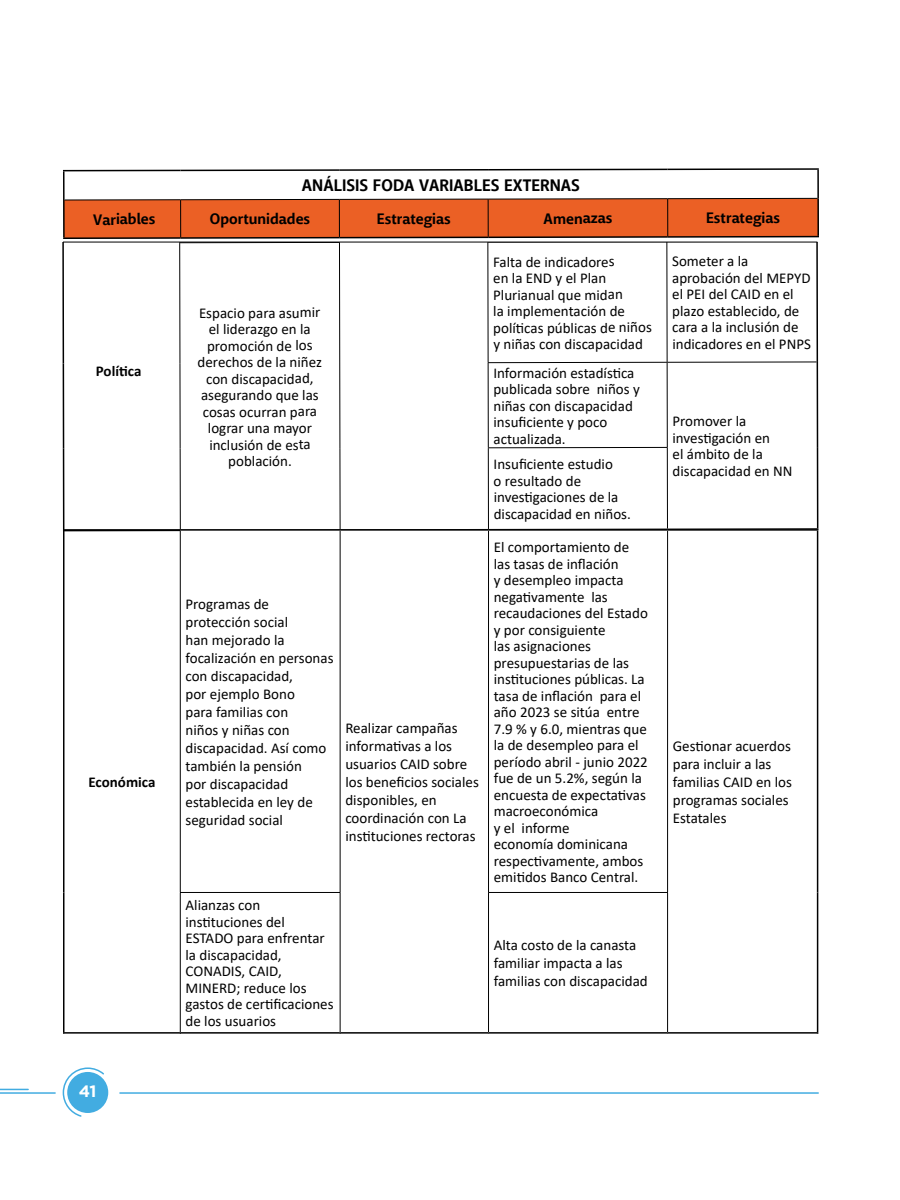
<style>
.page{position:relative;width:900px;height:1200px;background:#fff}
.page>*{position:absolute;margin:0;border:0;box-sizing:border-box;transform-origin:0 0}
.t1{font:700 16.5px "Macha";letter-spacing:-.005em;color:#000}
.t2{font:700 16.5px "Gotham";color:#fff}
.t3{font:15px/16.5px "Calibri";color:#000}
.t4{font:700 15px "Macha";letter-spacing:-.005em;color:#000}
.t5{font:700 15px "Calibri";letter-spacing:-.005em;color:#000}
</style>
<div class="page">
<div style="left:67px;top:1072px;width:41px;height:41px;background:#42ace1;border-radius:50%"></div>
<hr style="left:120px;top:1092px;width:698px;height:2px;background:#42ace1">
<hr style="left:0;top:1092px;width:55px;height:2px;background:#42ace1">
<svg style="left:0;top:1089px;width:28px;height:1px"></svg>
<svg style="left:62px;top:1067px;width:43px;height:50px"></svg>
<svg style="left:180px;top:243px;width:637px;height:286px"></svg>
<hr style="left:62px;top:243px;width:2px;height:121px;background:#000">
<hr style="left:63px;top:364px;width:1px;height:85px;background:#000">
<hr style="left:63px;top:449px;width:1px;height:81px;background:#000">
<hr style="left:179px;top:243px;width:1px;height:120px;background:#000">
<hr style="left:339px;top:243px;width:1px;height:120px;background:#000">
<hr style="left:487px;top:242px;width:1px;height:120px;background:#000">
<hr style="left:666px;top:242px;width:2px;height:120px;background:#000">
<hr style="left:180px;top:363px;width:1px;height:85px;background:#000">
<hr style="left:339px;top:363px;width:1px;height:85px;background:#000">
<hr style="left:180px;top:448px;width:1px;height:82px;background:#000">
<hr style="left:340px;top:448px;width:1px;height:81px;background:#000">
<hr style="left:816px;top:242px;width:2px;height:120px;background:#000">
<hr style="left:488px;top:362px;width:179px;height:1px;background:#000">
<hr style="left:667px;top:362px;width:150px;height:1px;background:#000">
<hr style="left:488px;top:363px;width:1px;height:84px;background:#000">
<hr style="left:488px;top:447px;width:180px;height:1px;background:#000">
<hr style="left:667px;top:363px;width:1px;height:84px;background:#000">
<hr style="left:817px;top:362px;width:1px;height:85px;background:#000">
<hr style="left:817px;top:447px;width:1px;height:81px;background:#000">
<hr style="left:667px;top:528px;width:151px;height:2px;background:#000">
<hr style="left:488px;top:448px;width:1px;height:81px;background:#000">
<hr style="left:667px;top:448px;width:1px;height:81px;background:#000">
<svg style="left:339px;top:531px;width:478px;height:501px"></svg>
<hr style="left:180px;top:529px;width:160px;height:2px;background:#000">
<hr style="left:668px;top:529px;width:150px;height:2px;background:#000">
<hr style="left:63px;top:531px;width:1px;height:361px;background:#000">
<hr style="left:63px;top:892px;width:1px;height:140px;background:#000">
<hr style="left:63px;top:529px;width:117px;height:2px;background:#000">
<hr style="left:180px;top:892px;width:161px;height:1px;background:#000">
<hr style="left:340px;top:529px;width:149px;height:2px;background:#000">
<hr style="left:489px;top:529px;width:179px;height:2px;background:#000">
<hr style="left:180px;top:531px;width:1px;height:361px;background:#000">
<hr style="left:340px;top:531px;width:1px;height:361px;background:#000">
<hr style="left:488px;top:531px;width:1px;height:361px;background:#000">
<hr style="left:488px;top:892px;width:180px;height:1px;background:#000">
<hr style="left:667px;top:531px;width:1px;height:361px;background:#000">
<hr style="left:817px;top:531px;width:1px;height:361px;background:#000">
<hr style="left:817px;top:892px;width:1px;height:140px;background:#000">
<hr style="left:63px;top:1032px;width:117px;height:2px;background:#000">
<hr style="left:181px;top:1032px;width:159px;height:2px;background:#000">
<hr style="left:341px;top:1032px;width:148px;height:2px;background:#000">
<hr style="left:180px;top:893px;width:1px;height:140px;background:#000">
<hr style="left:340px;top:893px;width:1px;height:140px;background:#000">
<hr style="left:488px;top:893px;width:1px;height:139px;background:#000">
<hr style="left:489px;top:1032px;width:179px;height:2px;background:#000">
<hr style="left:667px;top:893px;width:1px;height:139px;background:#000">
<hr style="left:668px;top:1032px;width:150px;height:2px;background:#000">
<svg style="left:62px;top:198px;width:756px;height:45px;background:#e46b38"></svg>
<hr style="left:63px;top:170px;width:118px;height:1px;background:#000">
<hr style="left:181px;top:169px;width:158px;height:2px;background:#000">
<hr style="left:339px;top:169px;width:149px;height:2px;background:#000">
<hr style="left:488px;top:169px;width:180px;height:2px;background:#000">
<hr style="left:668px;top:168px;width:151px;height:2px;background:#000">
<hr style="left:65px;top:199px;width:116px;height:1px;background:#000">
<hr style="left:181px;top:199px;width:158px;height:1px;background:#000">
<hr style="left:339px;top:199px;width:149px;height:1px;background:#000">
<hr style="left:488px;top:198px;width:180px;height:1px;background:#000">
<hr style="left:668px;top:198px;width:149px;height:1px;background:#000">
<hr style="left:63px;top:171px;width:2px;height:29px;background:#000">
<hr style="left:817px;top:170px;width:2px;height:28px;background:#000">
<hr style="left:63px;top:200px;width:2px;height:38px;background:#000">
<hr style="left:180px;top:200px;width:1px;height:37px;background:#000">
<hr style="left:339px;top:200px;width:1px;height:37px;background:#000">
<hr style="left:488px;top:199px;width:1px;height:38px;background:#000">
<hr style="left:667px;top:199px;width:1px;height:37px;background:#000">
<hr style="left:817px;top:198px;width:2px;height:38px;background:#000">
<hr style="left:63px;top:237px;width:118px;height:2px;background:#000">
<hr style="left:181px;top:237px;width:158px;height:2px;background:#000">
<hr style="left:339px;top:237px;width:149px;height:1px;background:#000">
<hr style="left:488px;top:236px;width:180px;height:2px;background:#000">
<hr style="left:668px;top:236px;width:151px;height:2px;background:#000">
<p class="t1" style="left:302px;top:175px;width:280px">ANÁLISIS FODA VARIABLES EXTERNAS</p>
<p class="t4" style="left:93px;top:210px;width:64px">Variables</p>
<p class="t4" style="left:210px;top:210px;width:102px">Oportunidades</p>
<p class="t4" style="left:377px;top:209px;width:75px">Estrategias</p>
<p class="t4" style="left:544px;top:209px;width:70px">Amenazas</p>
<p class="t4" style="left:706px;top:209px;width:75px">Estrategias</p>
<p class="t3" style="left:185px;top:216px;width:149px">MISPAS, CONANI, CAID).</p>
<p class="t5" style="left:96px;top:360px;width:47px">Política</p>
<p class="t5" style="left:89px;top:771px;width:69px">Económica</p>
<p class="t2" style="left:79px;top:1082px;width:19px">41</p>
<p class="t3" style="left:198px;top:304px;width:126px;text-align:center">Espacio para asumir el liderazgo en la promoción de los derechos de la niñez con discapacidad, asegurando que las cosas ocurran para lograr una mayor inclusión de esta población.</p>
<p class="t3" style="left:186px;top:595px;width:150px;line-height:18px">Programas de protección social<br>han mejorado la focalización en personas con discapacidad,<br>por ejemplo Bono<br>para familias con<br>niños y niñas con discapacidad. Así como también la pensión<br>por discapacidad establecida en ley de seguridad social</p>
<p class="t3" style="left:345px;top:719px;width:135px;line-height:18px">Realizar campañas informativas a los usuarios CAID sobre los beneficios sociales disponibles, en coordinación con La instituciones rectoras</p>
<p class="t3" style="left:186px;top:897px;width:150px">Alianzas con instituciones del<br>ESTADO para enfrentar la discapacidad,<br>CONADIS, CAID,<br>MINERD; reduce los gastos de certificaciones de los usuarios</p>
<p class="t3" style="left:493px;top:253px;width:160px">Falta de indicadores<br>en la END y el Plan<br>Plurianual que midan<br>la implementación de políticas públicas de niños y niñas con discapacidad</p>
<p class="t3" style="left:672px;top:253px;width:140px">Someter a la aprobación del MEPYD el PEI del CAID en el plazo establecido, de cara a la inclusión de indicadores en el PNPS</p>
<p class="t3" style="left:493px;top:364px;width:148px">Información estadística publicada sobre niños y niñas con discapacidad insuficiente y poco actualizada.</p>
<p class="t3" style="left:673px;top:413px;width:122px">Promover la investigación en<br>el ámbito de la discapacidad en NN</p>
<p class="t3" style="left:494px;top:456px;width:139px">Insuficiente estudio<br>o resultado de investigaciones de la discapacidad en niños.</p>
<p class="t3" style="left:494px;top:538px;width:156px">El comportamiento de las tasas de inflación<br>y desempleo impacta negativamente las recaudaciones del Estado y por consiguiente<br>las asignaciones presupuestarias de las instituciones públicas. La tasa de inflación para el año 2023 se sitúa entre<br>7.9 % y 6.0, mientras que la de desempleo para el período abril - junio 2022 fue de un 5.2%, según la encuesta de expectativas macroeconómica<br>y el informe<br>economía dominicana respectivamente, ambos emitidos Banco Central.</p>
<p class="t3" style="left:494px;top:936px;width:155px;line-height:18px">Alta costo de la canasta familiar impacta a las familias con discapacidad</p>
<p class="t3" style="left:673px;top:737px;width:121px;line-height:18px">Gestionar acuerdos para incluir a las familias CAID en los programas sociales<br>Estatales</p>
</div>
